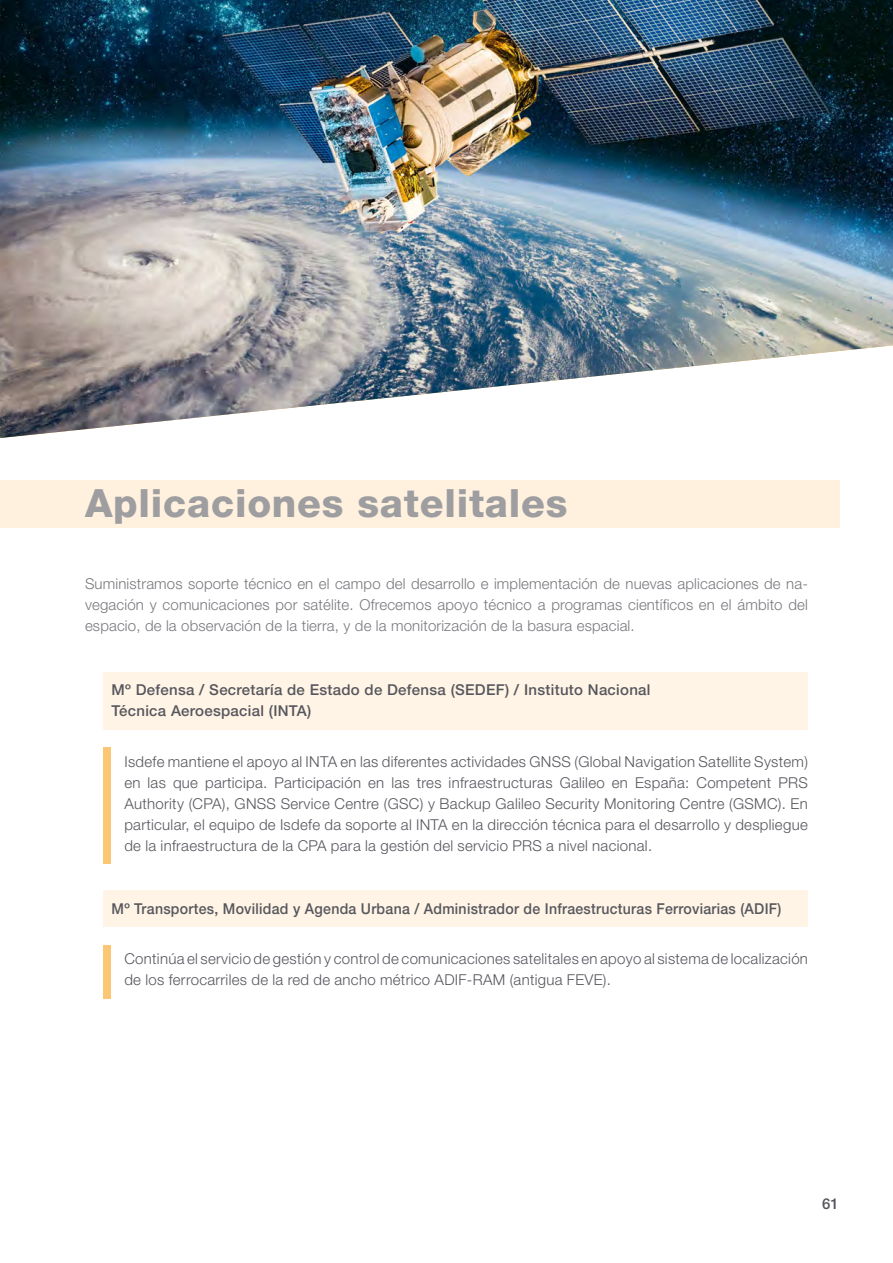
<style>
.page{position:relative;width:893px;height:1263px;background:#fff}
.page>*{position:absolute;margin:0;border:0;box-sizing:border-box;transform-origin:0 0}
.t1{font:800 39px "Helvetica Neue LT Std";letter-spacing:.02em;color:#9e9ea1}
.t2{font:300 15px/21px "Helvetica Neue LT Std";letter-spacing:.02em;color:#56575e;text-align:justify}
.t3{font:500 15px/21px "Helvetica Neue LT Std";letter-spacing:.02em;color:#56575e}
.t4{font:500 15px "Helvetica Neue LT Std";letter-spacing:.02em;color:#56575e;scale:.94 1}
</style>
<div class="page">
<div style="left:103px;top:945px;width:8px;height:53px;background:#fcc772"></div>
<div style="left:103px;top:890px;width:705px;height:37px;background:#fff4e5"></div>
<div style="left:103px;top:748px;width:8px;height:116px;background:#fcc772"></div>
<div style="left:103px;top:672px;width:705px;height:57px;background:#fff4e5"></div>
<div style="left:0;top:480px;width:839px;height:48px;background:#fff1de"></div>
<img style="left:0;top:0;width:893px;height:438px">
<h1 class="t1" style="left:85px;top:480px;width:484px">Aplicaciones satelitales</h1>
<p class="t2" style="left:85px;top:573px;width:724px">Suministramos soporte técnico en el campo del desarrollo e implementación de nuevas aplicaciones de na&shy;vegación y comunicaciones por satélite. Ofrecemos apoyo técnico a programas científicos en el ámbito del espacio, de la observación de la tierra, y de la monitorización de la basura espacial.</p>
<p class="t3" style="left:112px;top:679px;width:540px">Mº Defensa / Secretaría de Estado de Defensa (SEDEF) / Instituto Nacional<br>Técnica Aeroespacial (INTA)</p>
<p class="t2" style="left:124px;top:751px;width:685px">Isdefe mantiene el apoyo al INTA en las diferentes actividades GNSS (Global Navigation Satellite System) en las que participa. Participación en las tres infraestructuras Galileo en España: Competent PRS Authority (CPA), GNSS Service Centre (GSC) y Backup Galileo Security Monitoring Centre (GSMC). En particular, el equipo de Isdefe da soporte al INTA en la dirección técnica para el desarrollo y despliegue de la infraestructura de la CPA para la gestión del servicio PRS a nivel nacional.</p>
<p class="t4" style="left:112px;top:900px;width:714px">Mº Transportes, Movilidad y Agenda Urbana / Administrador de Infraestructuras Ferroviarias (ADIF)</p>
<p class="t2" style="left:124px;top:948px;width:685px">Continúa el servicio de gestión y control de comunicaciones satelitales en apoyo al sistema de localización de los ferrocarriles de la red de ancho métrico ADIF-RAM (antigua FEVE).</p>
<p class="t3" style="left:822px;top:1192px;width:18px">61</p>
</div>
